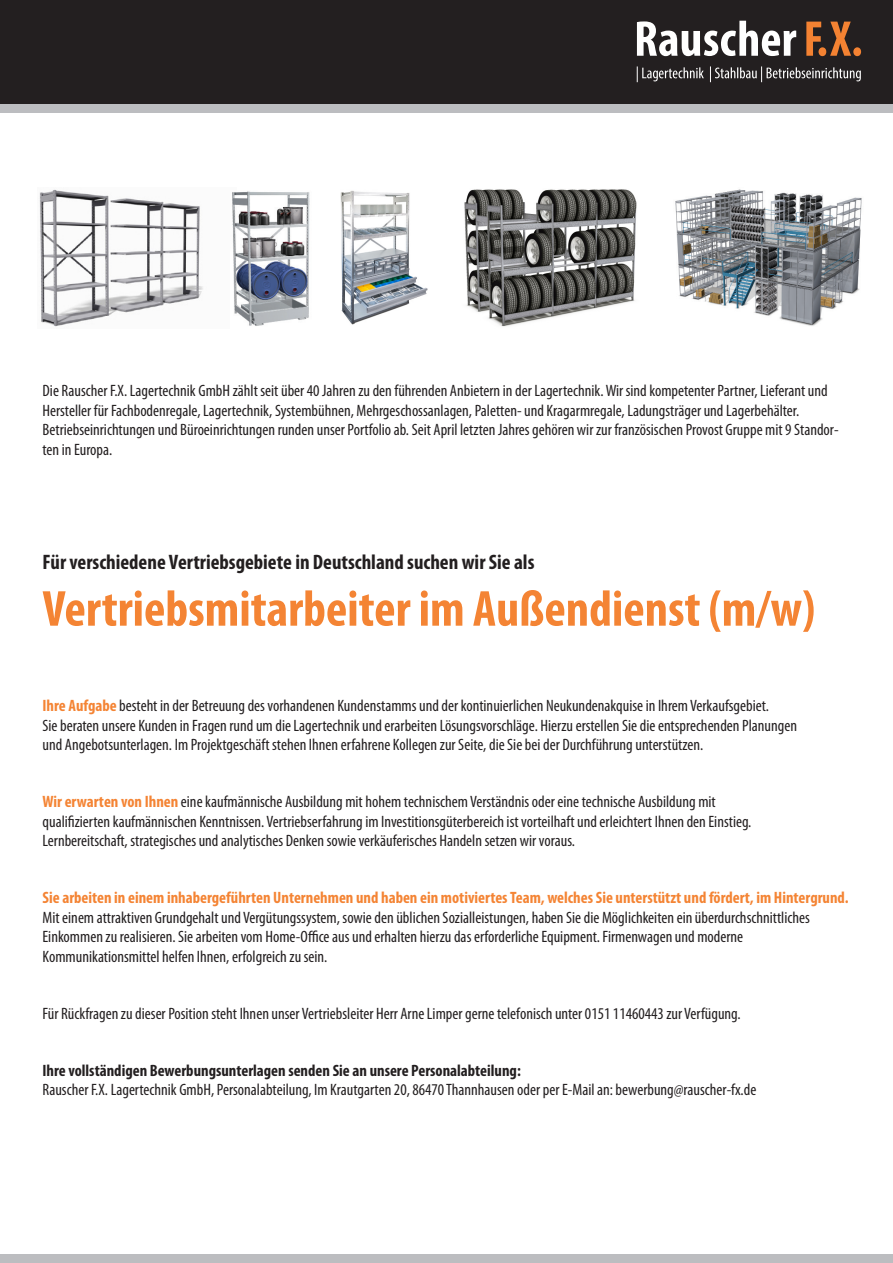
<style>
.page{position:relative;width:893px;height:1263px;background:#fff}
.page>*{position:absolute;margin:0;border:0;box-sizing:border-box;transform-origin:0 0}
.t1{font:700 condensed 51px "Myriad Pro";color:#f48434}
.t2{font:700 condensed 21px "Myriad Pro";color:#231f20}
.t3{font:condensed 16.5px/19.5px "Myriad Pro";color:#231f20}
.s1{font-weight:700;color:#f48434}
.s2{font-weight:700}
</style>
<div class="page">
<div style="left:0;top:0;width:893px;height:104px;background:#231f20"></div>
<div style="left:0;top:104px;width:893px;height:9px;background:#bcbdc0"></div>
<div style="left:0;top:1254px;width:893px;height:9px;background:#bcbdc0"></div>
<img style="left:39px;top:189px;width:164px;height:138px">
<img style="left:232px;top:191px;width:78px;height:135px">
<img style="left:464px;top:189px;width:173px;height:138px">
<img style="left:340px;top:190px;width:88px;height:135px">
<img style="left:675px;top:189px;width:187px;height:137px">
<svg style="left:637px;top:21px;width:224px;height:61px"></svg>
<p class="t3" style="left:43px;top:381px;width:798px">Die Rauscher F.X. Lagertechnik GmbH zählt seit über 40 Jahren zu den führenden Anbietern in der Lagertechnik. Wir sind kompetenter Partner, Lieferant und Hersteller für Fachbodenregale, Lagertechnik, Systembühnen, Mehrgeschossanlagen, Paletten- und Kragarmregale, Ladungsträger und Lagerbehälter.<br>Betriebseinrichtungen und Büroeinrichtungen runden unser Portfolio ab. Seit April letzten Jahres gehören wir zur französischen Provost Gruppe mit 9 Standor&shy;ten in Europa.</p>
<p class="t2" style="left:43px;top:548px;width:493px">Für verschiedene Vertriebsgebiete in Deutschland suchen wir Sie als</p>
<p class="t1" style="left:43px;top:577px;width:774px">Vertriebsmitarbeiter im Außendienst (m/w)</p>
<p class="t3" style="left:43px;top:696px;width:756px"><span class="s1">Ihre Aufgabe</span> besteht in der Betreuung des vorhandenen Kundenstamms und der kontinuierlichen Neukundenakquise in Ihrem Verkaufsgebiet.<br>Sie beraten unsere Kunden in Fragen rund um die Lagertechnik und erarbeiten Lösungsvorschläge. Hierzu erstellen Sie die entsprechenden Planungen und Angebotsunterlagen. Im Projektgeschäft stehen Ihnen erfahrene Kollegen zur Seite, die Sie bei der Durchführung unterstützen.</p>
<p class="t3" style="left:43px;top:792px;width:710px"><span class="s1">Wir erwarten von Ihnen</span> eine kaufmännische Ausbildung mit hohem technischem Verständnis oder eine technische Ausbildung mit qualifizierten kaufmännischen Kenntnissen. Vertriebserfahrung im Investitionsgüterbereich ist vorteilhaft und erleichtert Ihnen den Einstieg.<br>Lernbereitschaft, strategisches und analytisches Denken sowie verkäuferisches Handeln setzen wir voraus.</p>
<p class="t3" style="left:43px;top:888px;width:808px"><span class="s1">Sie arbeiten in einem inhabergeführten Unternehmen und haben ein motiviertes Team, welches Sie unterstützt und fördert, im Hintergrund.<br></span>Mit einem attraktiven Grundgehalt und Vergütungssystem, sowie den üblichen Sozialleistungen, haben Sie die Möglichkeiten ein überdurchschnittliches Einkommen zu realisieren. Sie arbeiten vom Home-Office aus und erhalten hierzu das erforderliche Equipment. Firmenwagen und moderne Kommunikationsmittel helfen Ihnen, erfolgreich zu sein.</p>
<p class="t3" style="left:43px;top:1003px;width:700px">Für Rückfragen zu dieser Position steht Ihnen unser Vertriebsleiter Herr Arne Limper gerne telefonisch unter 0151 11460443 zur Verfügung.</p>
<p class="t3" style="left:43px;top:1060px;width:715px"><span class="s2">Ihre vollständigen Bewerbungsunterlagen senden Sie an unsere Personalabteilung:<br></span>Rauscher F.X. Lagertechnik GmbH, Personalabteilung, Im Krautgarten 20, 86470 Thannhausen oder per E-Mail an: bewerbung@rauscher-fx.de</p>
</div>
